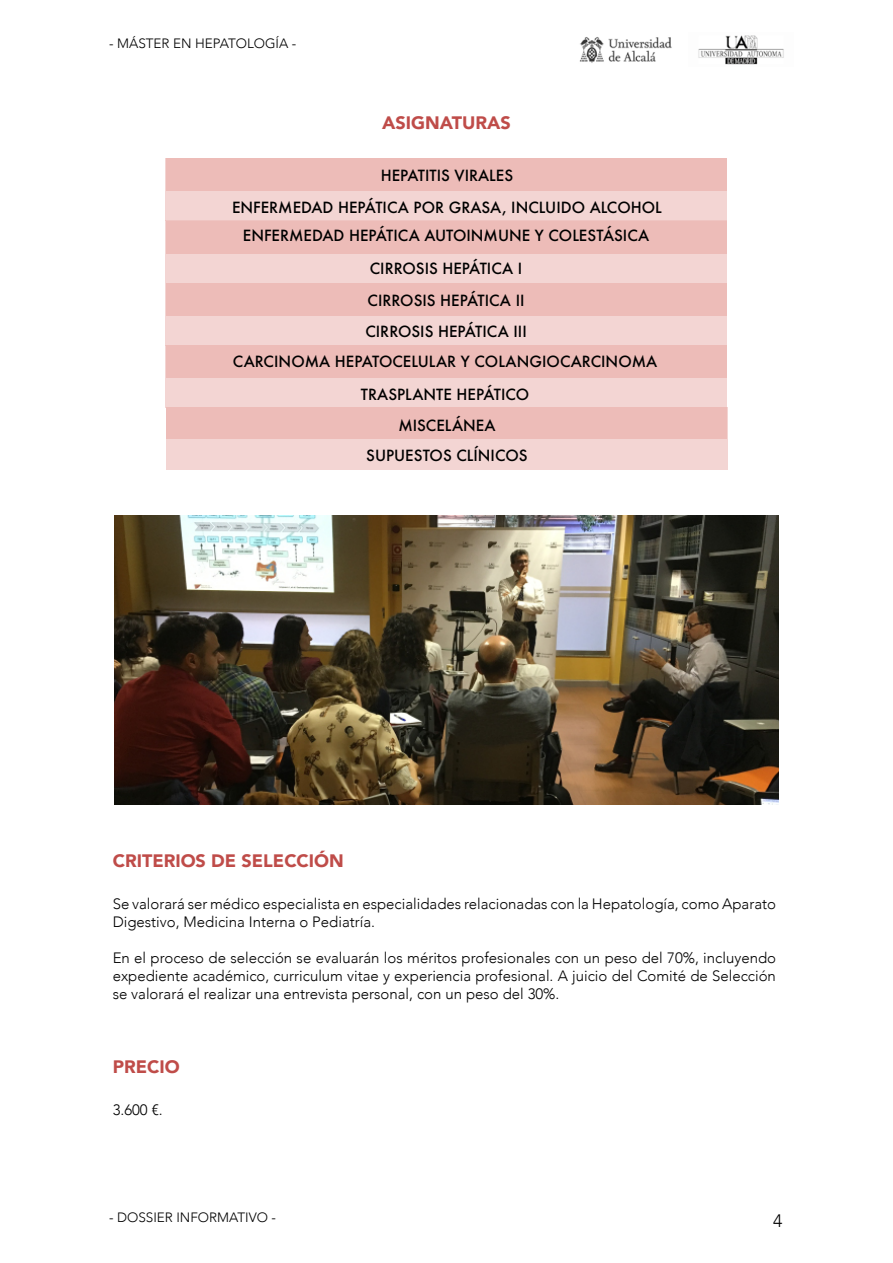
<style>
.page{position:relative;width:893px;height:1263px;background:#fff}
.page>*{position:absolute;margin:0;border:0;box-sizing:border-box;transform-origin:0 0}
.t1{font:900 18px "Avenir";color:#bf4c49}
.t2{font:300 18px "Avenir";color:#000}
.t3{font:300 15px/18px "Avenir";color:#000}
.t4{font:500 15px/32px "Futura";color:#000;text-align:center}
.t5{font:300 13.5px "Avenir";color:#000}
</style>
<div class="page">
<img style="left:579px;top:37px;width:93px;height:26px">
<img style="left:698px;top:35px;width:86px;height:30px">
<div style="left:166px;top:158px;width:561px;height:63px;background:#f3d5d3"></div>
<div style="left:166px;top:158px;width:560px;height:33px;background:#edbcb8"></div>
<div style="left:166px;top:221px;width:561px;height:62px;background:#f3d5d3"></div>
<div style="left:166px;top:221px;width:560px;height:32px;background:#edbcb8"></div>
<div style="left:166px;top:283px;width:561px;height:62px;background:#f3d5d3"></div>
<div style="left:166px;top:283px;width:560px;height:33px;background:#edbcb8"></div>
<div style="left:166px;top:345px;width:561px;height:62px;background:#f3d5d3"></div>
<div style="left:166px;top:345px;width:560px;height:33px;background:#edbcb8"></div>
<div style="left:166px;top:407px;width:561px;height:63px;background:#f3d5d3"></div>
<div style="left:166px;top:407px;width:561px;height:32px;background:#edbcb8"></div>
<img style="left:115px;top:515px;width:663px;height:289px">
<p class="t5" style="left:109px;top:36px;width:189px">- MÁSTER EN HEPATOLOGÍA -</p>
<p class="t1" style="left:382px;top:107px;width:130px">ASIGNATURAS</p>
<p class="t4" style="left:232px;top:159px;width:431px">HEPATITIS VIRALES<br>ENFERMEDAD HEPÁTICA POR GRASA, INCLUIDO ALCOHOL</p>
<p class="t4" style="left:243px;top:219px;width:408px;line-height:33px">ENFERMEDAD HEPÁTICA AUTOINMUNE Y COLESTÁSICA<br>CIRROSIS HEPÁTICA I</p>
<p class="t4" style="left:365px;top:284px;width:163px;text-align:left">CIRROSIS HEPÁTICA II<br>CIRROSIS HEPÁTICA III</p>
<p class="t4" style="left:233px;top:345px;width:426px;line-height:33px">CARCINOMA HEPATOCELULAR Y COLANGIOCARCINOMA<br>TRASPLANTE HEPÁTICO</p>
<p class="t4" style="left:366px;top:410px;width:163px;line-height:29.7px">MISCELÁNEA<br>SUPUESTOS CLÍNICOS</p>
<p class="t1" style="left:113px;top:846px;width:233px">CRITERIOS DE SELECCIÓN</p>
<p class="t3" style="left:113px;top:895px;width:665px">Se valorará ser médico especialista en especialidades relacionadas con la Hepatología, como Aparato<br>Digestivo, Medicina Interna o Pediatría.</p>
<p class="t3" style="left:113px;top:949px;width:665px;text-align:justify">En el proceso de selección se evaluarán los méritos profesionales con un peso del 70%, incluyendo expediente académico, curriculum vitae y experiencia profesional. A juicio del Comité de Selección se valorará el realizar una entrevista personal, con un peso del 30%.</p>
<p class="t1" style="left:113px;top:1051px;width:68px">PRECIO</p>
<p class="t3" style="left:113px;top:1100px;width:51px">3.600 €.</p>
<p class="t5" style="left:109px;top:1210px;width:168px">- DOSSIER INFORMATIVO -</p>
<p class="t2" style="left:773px;top:1210px;width:11px">4</p>
</div>
